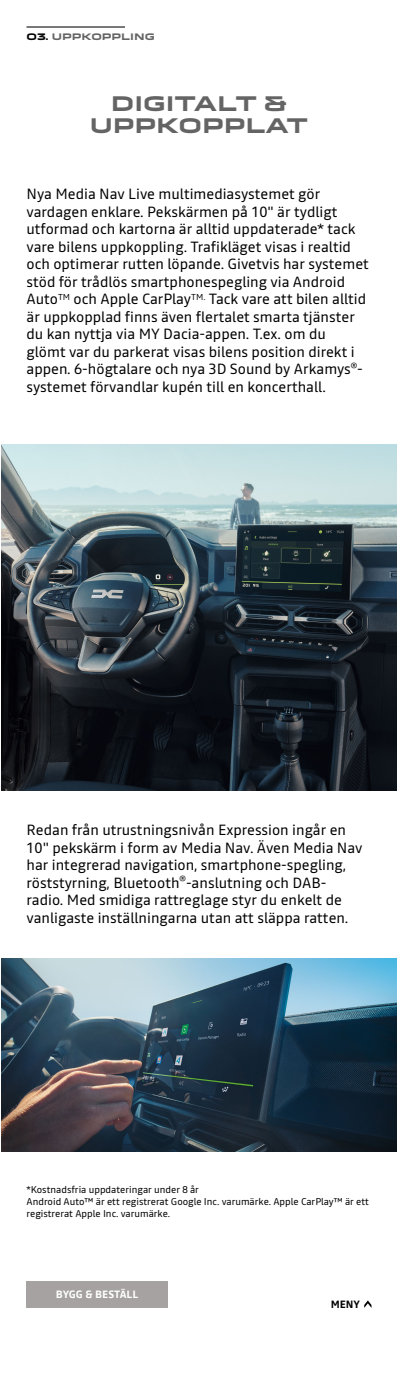
<style>
.page{position:relative;width:398px;height:1380px;background:#fff}
.page>*{position:absolute;margin:0;border:0;box-sizing:border-box;transform-origin:0 0}
.t1{font:700 19.6px/21.3px "Dacia Block Extended";letter-spacing:-.005em;color:#646464;text-align:center}
.t2{font:14.7px/17.5px "Read";color:#000}
.t3{font:700 10.5px "Read";color:#fff}
.t4{font:700 10.5px "Read";color:#000}
.t5{font:9.8px/11.5px "Read";color:#000}
.t6{font:700 8.75px "Dacia Block Extended";color:#646464}
.s1{color:#000}
</style>
<div class="page">
<img style="left:2px;top:958px;width:394px;height:193px">
<img style="left:2px;top:444px;width:394px;height:346px">
<hr style="left:26px;top:26px;width:99px;height:2px;background:#000">
<div style="left:26px;top:1281px;width:141px;height:27px;background:#a6a2a1"></div>
<svg style="left:364px;top:1300px;width:7px;height:8px"></svg>
<p class="t6" style="left:26px;top:32px;width:130px"><span class="s1">O3.</span> UPPKOPPLING</p>
<h1 class="t1" style="left:90px;top:94px;width:220px">DIGITALT &amp;<br>UPPKOPPLAT</h1>
<p class="t2" style="left:26px;top:185px;width:344px">Nya Media Nav Live multimediasystemet gör vardagen enklare. Pekskärmen på 10" är tydligt utformad och kartorna är alltid uppdaterade* tack vare bilens uppkoppling. Trafikläget visas i realtid och optimerar rutten löpande. Givetvis har systemet stöd för trådlös smartphonespegling via Android Auto<sup>TM</sup> och Apple CarPlay<sup>TM.</sup> Tack vare att bilen alltid är uppkopplad finns även flertalet smarta tjänster du kan nyttja via MY Dacia-appen. T.ex. om du<br>glömt var du parkerat visas bilens position direkt i appen. 6-högtalare och nya 3D Sound by Arkamys<sup>®</sup>- systemet förvandlar kupén till en koncerthall.</p>
<p class="t2" style="left:26px;top:821px;width:337px">Redan från utrustningsnivån Expression ingår en 10" pekskärm i form av Media Nav. Även Media Nav har integrerad navigation, smartphone-spegling, röststyrning, Bluetooth<sup>®</sup>-anslutning och DAB&shy;radio. Med smidiga rattreglage styr du enkelt de vanligaste inställningarna utan att släppa ratten.</p>
<p class="t5" style="left:26px;top:1184px;width:344px">*Kostnadsfria uppdateringar under 8 år<br>Android Auto™ är ett registrerat Google Inc. varumärke. Apple CarPlay™ är ett registrerat Apple Inc. varumärke.</p>
<p class="t3" style="left:56px;top:1287px;width:84px">BYGG &amp; BESTÄLL</p>
<p class="t4" style="left:330px;top:1297px;width:31px">MENY</p>
</div>
